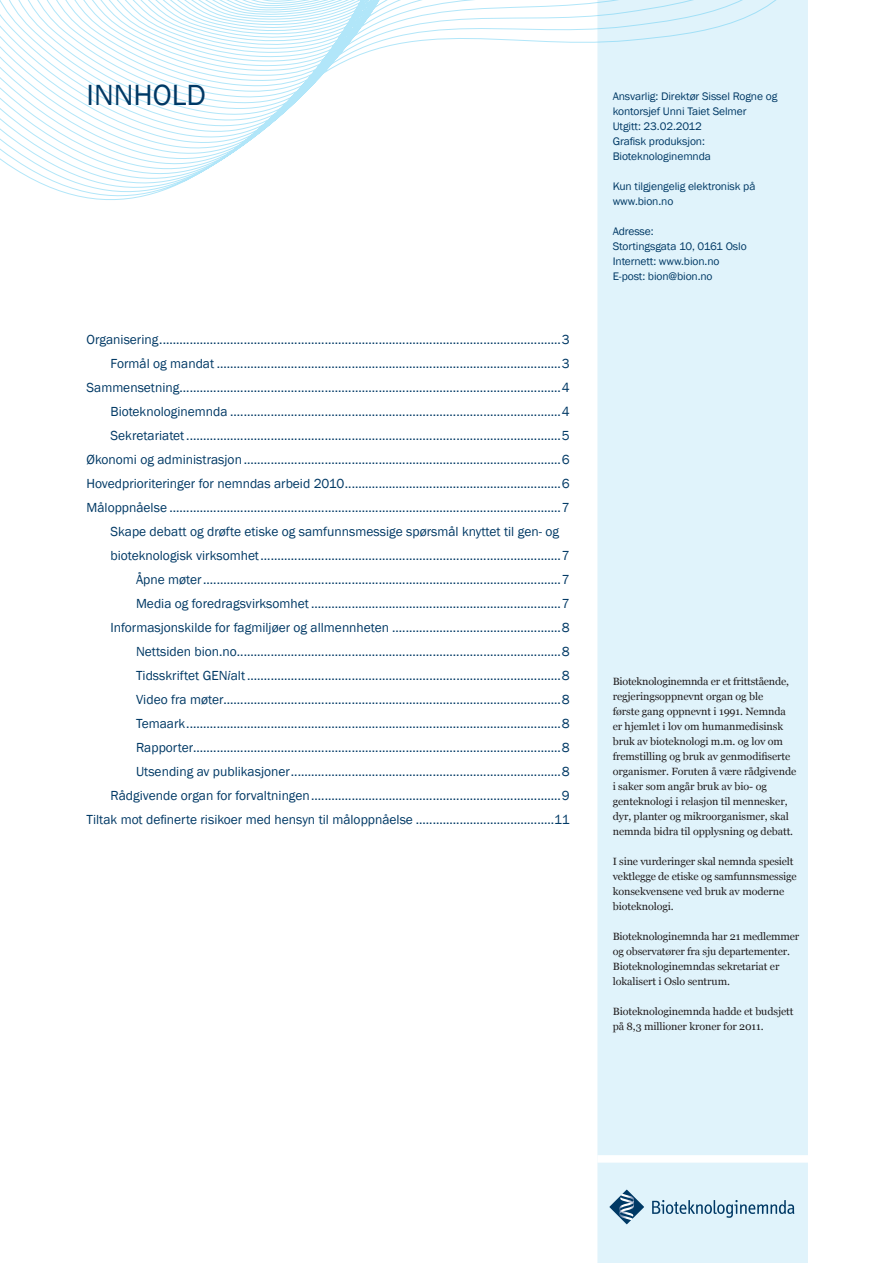
<style>
.page{position:relative;width:893px;height:1263px;background:#fff}
.page>*{position:absolute;margin:0;border:0;box-sizing:border-box;transform-origin:0 0}
.Stor_overskrift{font:30px "Franklin Gothic";color:#003965}
.Innhold___tekst{font:13.5px/24px "Franklin Gothic";color:#003965}
.t1{font:11.25px/15px "Franklin Gothic";letter-spacing:-.01em;color:#003965}
.t2{font:10.5px/15px "Georgia";letter-spacing:-.01em;color:#231f20}
.s1{font-style:italic}
</style>
<div class="page">
<div style="left:597px;top:205px;width:211px;height:1058px;background:#e0f3fb"></div>
<svg style="left:0;top:0;width:808px;height:205px"></svg>
<svg style="left:652px;top:1200px;width:142px;height:18px;background:#a9c5d6"></svg>
<svg style="left:609px;top:1190px;width:35px;height:34px"></svg>
<div style="left:597px;top:1155px;width:237px;height:8px;background:#fff"></div>
<p class="Stor_overskrift" style="left:87px;top:77px;width:121px">INNHOLD</p>
<p class="Innhold___tekst" style="left:87px;top:328px;width:485px">Organisering.......................................................................................................................3</p>
<p class="Innhold___tekst" style="left:111px;top:352px;width:461px">Formål og mandat ......................................................................................................3</p>
<p class="Innhold___tekst" style="left:87px;top:376px;width:485px">Sammensetning.................................................................................................................4</p>
<p class="Innhold___tekst" style="left:111px;top:400px;width:461px">Bioteknologinemnda ..................................................................................................4</p>
<p class="Innhold___tekst" style="left:111px;top:424px;width:461px">Sekretariatet...............................................................................................................5</p>
<p class="Innhold___tekst" style="left:87px;top:448px;width:485px">Økonomi og administrasjon..............................................................................................6</p>
<p class="Innhold___tekst" style="left:87px;top:472px;width:485px">Hovedprioriteringer for nemndas arbeid 2010................................................................6</p>
<p class="Innhold___tekst" style="left:87px;top:496px;width:485px">Måloppnåelse ....................................................................................................................7</p>
<p class="Innhold___tekst" style="left:111px;top:520px;width:461px">Skape debatt og drøfte etiske og samfunnsmessige spørsmål knyttet til gen- og bioteknologisk virksomhet.........................................................................................7</p>
<p class="Innhold___tekst" style="left:136px;top:568px;width:435px">Åpne møter..........................................................................................................7</p>
<p class="Innhold___tekst" style="left:136px;top:592px;width:435px">Media og foredragsvirksomhet ..........................................................................7</p>
<p class="Innhold___tekst" style="left:111px;top:616px;width:461px">Informasjonskilde for fagmiljøer og allmennheten ..................................................8</p>
<p class="Innhold___tekst" style="left:136px;top:640px;width:435px">Nettsiden bion.no................................................................................................8</p>
<p class="Innhold___tekst" style="left:136px;top:664px;width:435px">Tidsskriftet GEN<span class="s1">i</span>alt.............................................................................................8</p>
<p class="Innhold___tekst" style="left:136px;top:688px;width:435px">Video fra møter....................................................................................................8</p>
<p class="Innhold___tekst" style="left:136px;top:712px;width:435px">Temaark...............................................................................................................8</p>
<p class="Innhold___tekst" style="left:136px;top:736px;width:435px">Rapporter.............................................................................................................8</p>
<p class="Innhold___tekst" style="left:136px;top:760px;width:435px">Utsending av publikasjoner................................................................................8</p>
<p class="Innhold___tekst" style="left:111px;top:784px;width:461px">Rådgivende organ for forvaltningen..........................................................................9</p>
<p class="Innhold___tekst" style="left:87px;top:808px;width:485px">Tiltak mot definerte risikoer med hensyn til måloppnåelse .........................................11</p>
<p class="t1" style="left:613px;top:89px;width:166px">Ansvarlig: Direktør Sissel Rogne og kontorsjef Unni Taiet Selmer</p>
<p class="t1" style="left:613px;top:119px;width:91px">Utgitt: 23.02.2012</p>
<p class="t1" style="left:613px;top:134px;width:100px">Grafisk produksjon:<br>Bioteknologinemnda</p>
<p class="t1" style="left:613px;top:179px;width:144px">Kun tilgjengelig elektronisk på</p>
<p class="t1" style="left:613px;top:194px;width:62px">www.bion.no</p>
<p class="t1" style="left:613px;top:224px;width:135px">Adresse:<br>Stortingsgata 10, 0161 Oslo</p>
<p class="t1" style="left:613px;top:254px;width:108px">Internett: www.bion.no<br>E-post: bion@bion.no</p>
<p class="t2" style="left:613px;top:674px;width:185px">Bioteknologinemnda er et frittstående, regjeringsoppnevnt organ og ble<br>første gang oppnevnt i 1991. Nemnda er hjemlet i lov om humanmedisinsk bruk av bioteknologi m.m. og lov om fremstilling og bruk av genmodifiserte organismer. Foruten å være rådgivende i saker som angår bruk av bio- og genteknologi i relasjon til mennesker, dyr, planter og mikroorganismer, skal nemnda bidra til opplysning og debatt.</p>
<p class="t2" style="left:613px;top:854px;width:186px">I sine vurderinger skal nemnda spesielt vektlegge de etiske og samfunnsmessige konsekvensene ved bruk av moderne bioteknologi.</p>
<p class="t2" style="left:613px;top:929px;width:188px">Bioteknologinemnda har 21 medlemmer og observatører fra sju departementer.<br>Bioteknologinemndas sekretariat er lokalisert i Oslo sentrum.</p>
<p class="t2" style="left:613px;top:1004px;width:182px">Bioteknologinemnda hadde et budsjett på 8,3 millioner kroner for 2011.</p>
</div>
